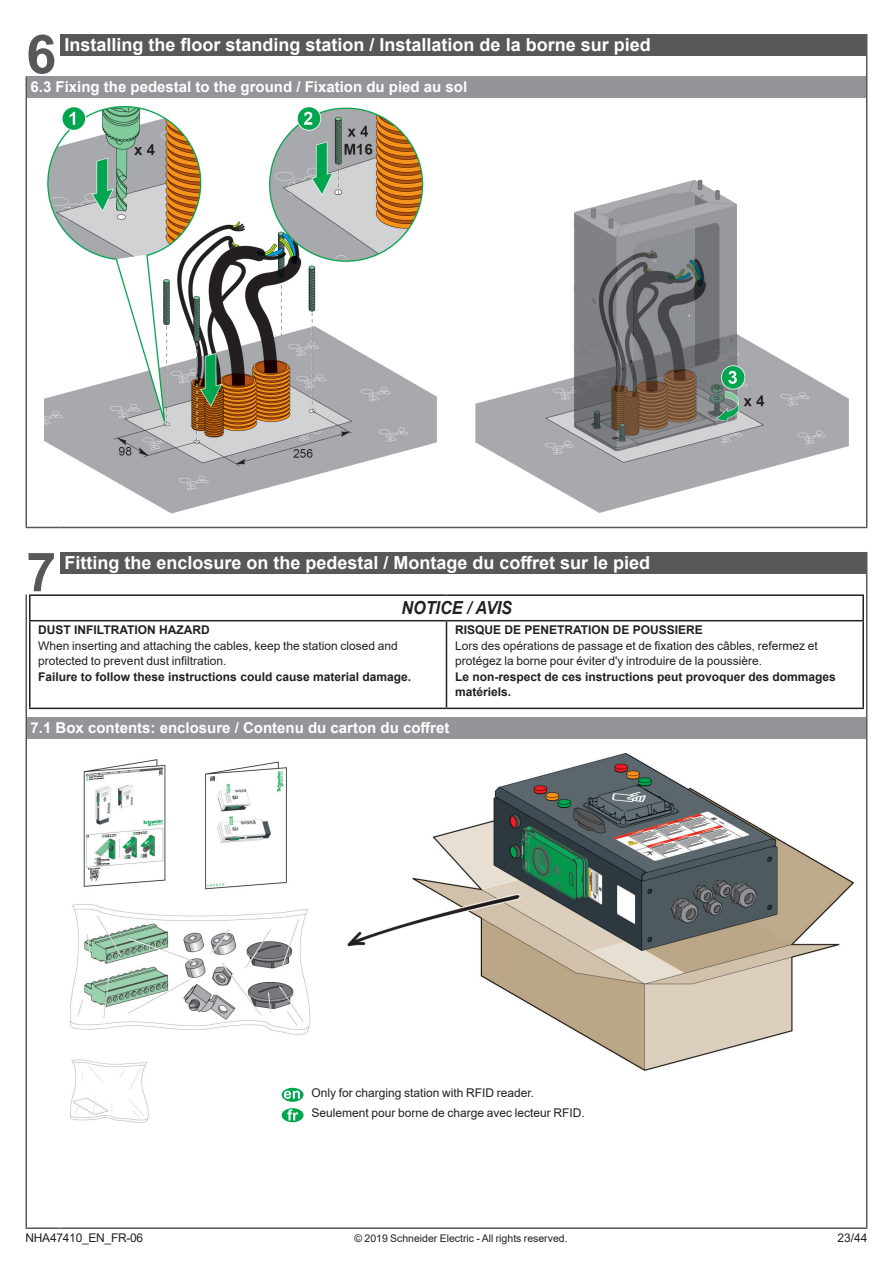
<style>
.page{position:relative;width:893px;height:1263px;background:#fff}
.page>*{position:absolute;margin:0;border:0;box-sizing:border-box;transform-origin:0 0}
.t1{font:700 54px "Arial";color:#57585a}
._1_titre__12__Blanc{font:700 18px "Arial";color:#fff}
._3_ours{font:italic 700 18px "Arial";color:#231f20;scale:.9 1}
._1_titre__10__Blanc{font:700 15px "Arial";color:#fff}
._1_Text__7{font:12px/14.4px "Arial";color:#231f20}
._2text7gras{font:700 12px/14.4px "Arial";color:#231f20}
._1_Text__8{font:12px "Arial";color:#231f20}
._1_Text__7-2{font:12px "Arial";letter-spacing:-.02em;color:#231f20}
.t2{font:10.5px "Arial";color:#231f20}
</style>
<div class="page">
<div style="left:60px;top:552px;width:807px;height:21px;background:#57585a"></div>
<div style="left:26px;top:718px;width:841px;height:21px;background:#939598"></div>
<hr style="left:866px;top:594px;width:1px;height:124px;background:#57585a">
<svg style="left:866px;top:718px;width:1px;height:21px"></svg>
<hr style="left:866px;top:739px;width:1px;height:488px;background:#57585a">
<svg style="left:866px;top:573px;width:1px;height:21px"></svg>
<hr style="left:26px;top:594px;width:1px;height:124px;background:#57585a">
<svg style="left:26px;top:718px;width:1px;height:21px"></svg>
<hr style="left:26px;top:739px;width:1px;height:488px;background:#57585a">
<hr style="left:26px;top:1227px;width:34px;height:2px;background:#57585a">
<hr style="left:60px;top:1227px;width:807px;height:2px;background:#57585a">
<hr style="left:862px;top:596px;width:2px;height:24px;background:#231f20">
<hr style="left:29px;top:620px;width:417px;height:1px;background:#231f20">
<hr style="left:446px;top:620px;width:418px;height:1px;background:#231f20">
<hr style="left:29px;top:594px;width:417px;height:2px;background:#231f20">
<hr style="left:446px;top:594px;width:418px;height:2px;background:#231f20">
<hr style="left:446px;top:621px;width:1px;height:87px;background:#231f20">
<hr style="left:29px;top:596px;width:2px;height:24px;background:#231f20">
<hr style="left:29px;top:621px;width:2px;height:87px;background:#231f20">
<hr style="left:862px;top:621px;width:2px;height:87px;background:#231f20">
<hr style="left:29px;top:708px;width:417px;height:1px;background:#231f20">
<hr style="left:446px;top:708px;width:418px;height:1px;background:#231f20">
<img style="left:70px;top:753px;width:784px;height:369px">
<div style="left:60px;top:34px;width:807px;height:21px;background:#57585a"></div>
<div style="left:26px;top:77px;width:841px;height:21px;background:#939598"></div>
<hr style="left:866px;top:98px;width:1px;height:429px;background:#57585a">
<svg style="left:866px;top:55px;width:1px;height:43px"></svg>
<hr style="left:26px;top:98px;width:1px;height:429px;background:#57585a">
<hr style="left:26px;top:527px;width:34px;height:1px;background:#57585a">
<hr style="left:60px;top:527px;width:807px;height:1px;background:#57585a">
<svg style="left:26px;top:77px;width:1px;height:21px"></svg>
<img style="left:44px;top:106px;width:805px;height:408px">
<svg style="left:282px;top:1088px;width:22px;height:14px"></svg>
<svg style="left:284px;top:1091px;width:16px;height:8px"></svg>
<svg style="left:282px;top:1108px;width:22px;height:14px"></svg>
<svg style="left:287px;top:1109px;width:11px;height:11px"></svg>
<p class="t1" style="left:26px;top:16px;width:32px">6</p>
<p class="_1_titre__12__Blanc" style="left:65px;top:32px;width:588px">Installing the floor standing station / Installation de la borne sur pied</p>
<p class="_1_titre__10__Blanc" style="left:31px;top:76px;width:438px">6.3 Fixing the pedestal to the ground / Fixation du pied au sol</p>
<p class="t1" style="left:26px;top:534px;width:32px">7</p>
<p class="_1_titre__12__Blanc" style="left:65px;top:550px;width:587px">Fitting the enclosure on the pedestal / Montage du coffret sur le pied</p>
<p class="_3_ours" style="left:401px;top:596px;width:125px">NOTICE / AVIS</p>
<p class="_2text7gras" style="left:38px;top:622px;width:173px">DUST INFILTRATION HAZARD</p>
<p class="_1_Text__7" style="left:38px;top:639px;width:361px">When inserting and attaching the cables, keep the station closed and protected to prevent dust infiltration.</p>
<p class="_2text7gras" style="left:38px;top:670px;width:374px">Failure to follow these instructions could cause material damage.</p>
<p class="_2text7gras" style="left:455px;top:622px;width:249px">RISQUE DE PENETRATION DE POUSSIERE</p>
<p class="_1_Text__7" style="left:455px;top:639px;width:364px">Lors des opérations de passage et de fixation des câbles, refermez et protégez la borne pour éviter d'y introduire de la poussière.</p>
<p class="_2text7gras" style="left:455px;top:670px;width:382px">Le non-respect de ces instructions peut provoquer des dommages matériels.</p>
<p class="_1_titre__10__Blanc" style="left:31px;top:717px;width:420px">7.1 Box contents: enclosure / Contenu du carton du coffret</p>
<p class="_1_Text__8" style="left:311px;top:1084px;width:224px">Only for charging station with RFID reader.</p>
<p class="_1_Text__8" style="left:311px;top:1104px;width:275px">Seulement pour borne de charge avec lecteur RFID.</p>
<p class="_1_Text__7-2" style="left:26px;top:1229px;width:119px">NHA47410_EN_FR-06</p>
<p class="t2" style="left:354px;top:1231px;width:215px">© 2019 Schneider Electric - All rights reserved.</p>
<p class="_1_Text__7" style="left:837px;top:1230px;width:32px">23/44</p>
</div>
